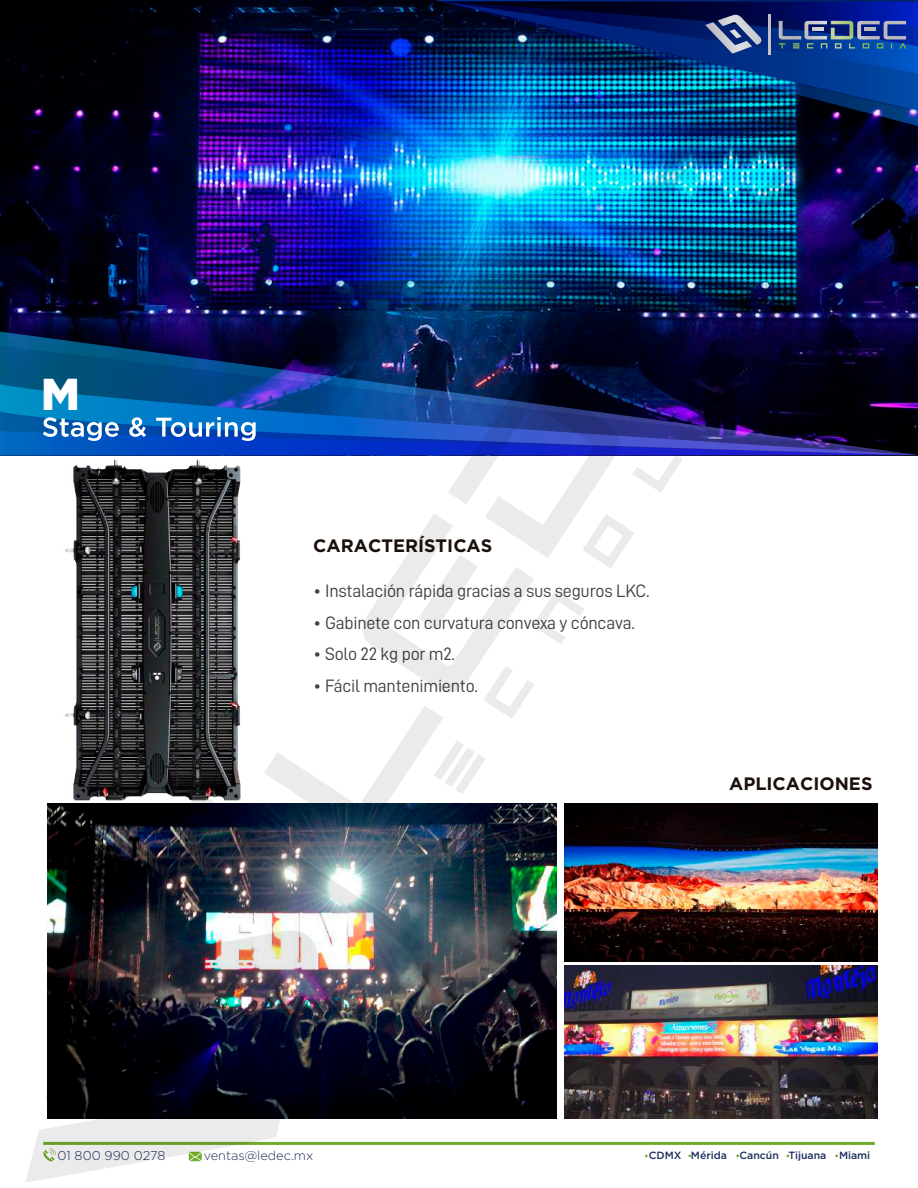
<style>
.page{position:relative;width:918px;height:1188px;background:#fff}
.page>*{position:absolute;margin:0;border:0;box-sizing:border-box;transform-origin:0 0}
.t1{font:900 44.7px "Gotham";color:#fff}
.t2{font:18px "D DIN";letter-spacing:-.015em;color:#434040}
.t3{font:700 18px "Gotham";color:#1c100b}
.t4{font:300 12.75px "Gotham";color:#1e2d5c}
.t5{font:500 10.5px "Gotham";color:#1e2d5c}
</style>
<div class="page">
<img style="left:0;top:1px;width:918px;height:330px">
<svg style="left:0;top:331px;width:918px;height:15px;background:#071145"></svg>
<svg style="left:0;top:346px;width:918px;height:29px;background:#023664"></svg>
<img style="left:564px;top:966px;width:313px;height:152px">
<img style="left:47px;top:804px;width:510px;height:314px">
<img style="left:564px;top:804px;width:313px;height:157px">
<img style="left:62px;top:630px;width:179px;height:174px">
<hr style="left:43px;top:1142px;width:832px;height:3px;background:#71ac2c">
<svg style="left:435px;top:0;width:483px;height:88px"></svg>
<svg style="left:815px;top:112px;width:103px;height:14px"></svg>
<svg style="left:439px;top:74px;width:479px;height:38px;background:#015c9e"></svg>
<svg style="left:439px;top:2px;width:479px;height:72px;background:#002265"></svg>
<svg style="left:705px;top:13px;width:70px;height:42px;background:#41558c"></svg>
<svg style="left:775px;top:13px;width:132px;height:42px;background:#284a95"></svg>
<img style="left:190px;top:791px;width:224px;height:155px">
<img style="left:264px;top:88px;width:551px;height:747px">
<svg style="left:26px;top:1101px;width:280px;height:81px"></svg>
<img style="left:45px;top:929px;width:276px;height:172px">
<svg style="left:143px;top:1028px;width:74px;height:45px;background:#010015"></svg>
<svg style="left:0;top:375px;width:918px;height:255px"></svg>
<img style="left:384px;top:181px;width:480px;height:675px">
<h1 class="t1" style="left:41px;top:363px;width:40px">M</h1>
<p class="t3" style="left:313px;top:534px;width:181px">CARACTERÍSTICAS</p>
<p class="t2" style="left:313px;top:581px;width:338px">• Instalación rápida gracias a sus seguros LKC.</p>
<p class="t2" style="left:313px;top:613px;width:323px">• Gabinete con curvatura convexa y cóncava.</p>
<p class="t2" style="left:313px;top:644px;width:143px">• Solo 22 kg por m2.</p>
<p class="t2" style="left:313px;top:676px;width:166px">• Fácil mantenimiento.</p>
<p class="t3" style="left:729px;top:772px;width:145px">APLICACIONES</p>
<p class="t4" style="left:58px;top:1148px;width:109px">01 800 990 0278</p>
<p class="t4" style="left:204px;top:1148px;width:111px">ventas@ledec.mx</p>
<p class="t5" style="left:649px;top:1149px;width:223px">CDMX Mérida Cancún Tijuana Miami</p>
</div>
